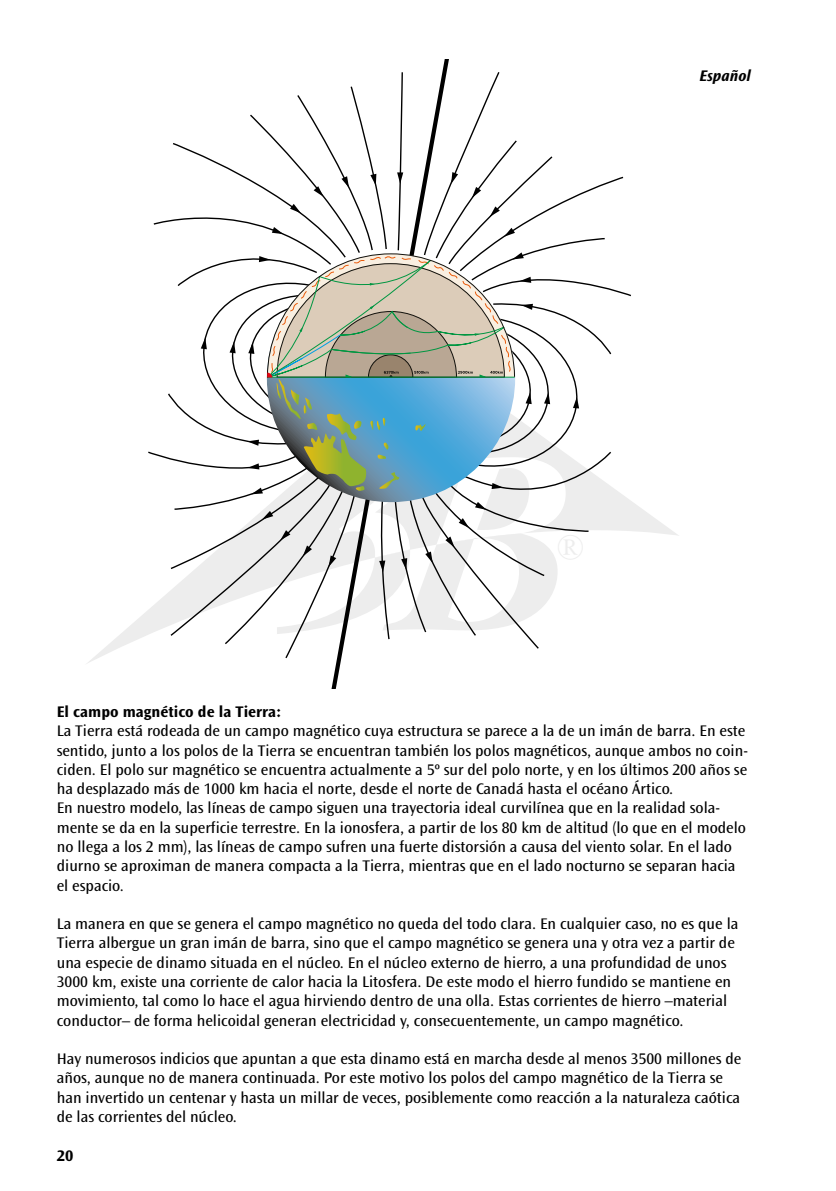
<style>
.page{position:relative;width:836px;height:1191px;background:#fff}
.page>*{position:absolute;margin:0;border:0;box-sizing:border-box;transform-origin:0 0}
.t1{font:16px/19.2px "Ocean Sans Std";color:#000}
.t2{font:700 16px "Ocean Sans Std";color:#000}
.t3{font:italic 700 16px "Ocean Sans Std";color:#000}
</style>
<div class="page">
<svg style="left:88px;top:502px;width:591px;height:161px"></svg>
<svg style="left:300px;top:60px;width:177px;height:628px"></svg>
<svg style="left:147px;top:71px;width:485px;height:588px"></svg>
<svg style="left:229px;top:341px;width:6px;height:12px"></svg>
<svg style="left:201px;top:337px;width:6px;height:12px"></svg>
<svg style="left:572px;top:397px;width:6px;height:11px"></svg>
<svg style="left:272px;top:227px;width:11px;height:7px"></svg>
<svg style="left:290px;top:204px;width:11px;height:9px"></svg>
<svg style="left:341px;top:176px;width:8px;height:12px"></svg>
<svg style="left:370px;top:174px;width:6px;height:12px"></svg>
<svg style="left:397px;top:172px;width:6px;height:12px"></svg>
<svg style="left:451px;top:172px;width:7px;height:12px"></svg>
<svg style="left:471px;top:187px;width:10px;height:11px"></svg>
<svg style="left:489px;top:206px;width:10px;height:11px"></svg>
<svg style="left:503px;top:228px;width:11px;height:9px"></svg>
<svg style="left:313px;top:186px;width:10px;height:11px"></svg>
<svg style="left:247px;top:252px;width:318px;height:382px"></svg>
<p class="t3" style="left:699px;top:66px;width:53px">Español</p>
<p class="t2" style="left:57px;top:703px;width:226px">El campo magnético de la Tierra:</p>
<p class="t1" style="left:57px;top:721px;width:692px">La Tierra está rodeada de un campo magnético cuya estructura se parece a la de un imán de barra. En este sentido, junto a los polos de la Tierra se encuentran también los polos magnéticos, aunque ambos no coin&shy;ciden. El polo sur magnético se encuentra actualmente a 5º sur del polo norte, y en los últimos 200 años se ha desplazado más de 1000 km hacia el norte, desde el norte de Canadá hasta el océano Ártico.<br>En nuestro modelo, las líneas de campo siguen una trayectoria ideal curvilínea que en la realidad sola&shy;mente se da en la superficie terrestre. En la ionosfera, a partir de los 80 km de altitud (lo que en el modelo no llega a los 2 mm), las líneas de campo sufren una fuerte distorsión a causa del viento solar. En el lado diurno se aproximan de manera compacta a la Tierra, mientras que en el lado nocturno se separan hacia el espacio.</p>
<p class="t1" style="left:57px;top:914px;width:682px">La manera en que se genera el campo magnético no queda del todo clara. En cualquier caso, no es que la Tierra albergue un gran imán de barra, sino que el campo magnético se genera una y otra vez a partir de una especie de dinamo situada en el núcleo. En el núcleo externo de hierro, a una profundidad de unos 3000 km, existe una corriente de calor hacia la Litosfera. De este modo el hierro fundido se mantiene en movimiento, tal como lo hace el agua hirviendo dentro de una olla. Estas corrientes de hierro –material conductor– de forma helicoidal generan electricidad y, consecuentemente, un campo magnético.</p>
<p class="t1" style="left:57px;top:1049px;width:685px">Hay numerosos indicios que apuntan a que esta dinamo está en marcha desde al menos 3500 millones de años, aunque no de manera continuada. Por este motivo los polos del campo magnético de la Tierra se han invertido un centenar y hasta un millar de veces, posiblemente como reacción a la naturaleza caótica de las corrientes del núcleo.</p>
<p class="t2" style="left:57px;top:1146px;width:18px">20</p>
</div>
